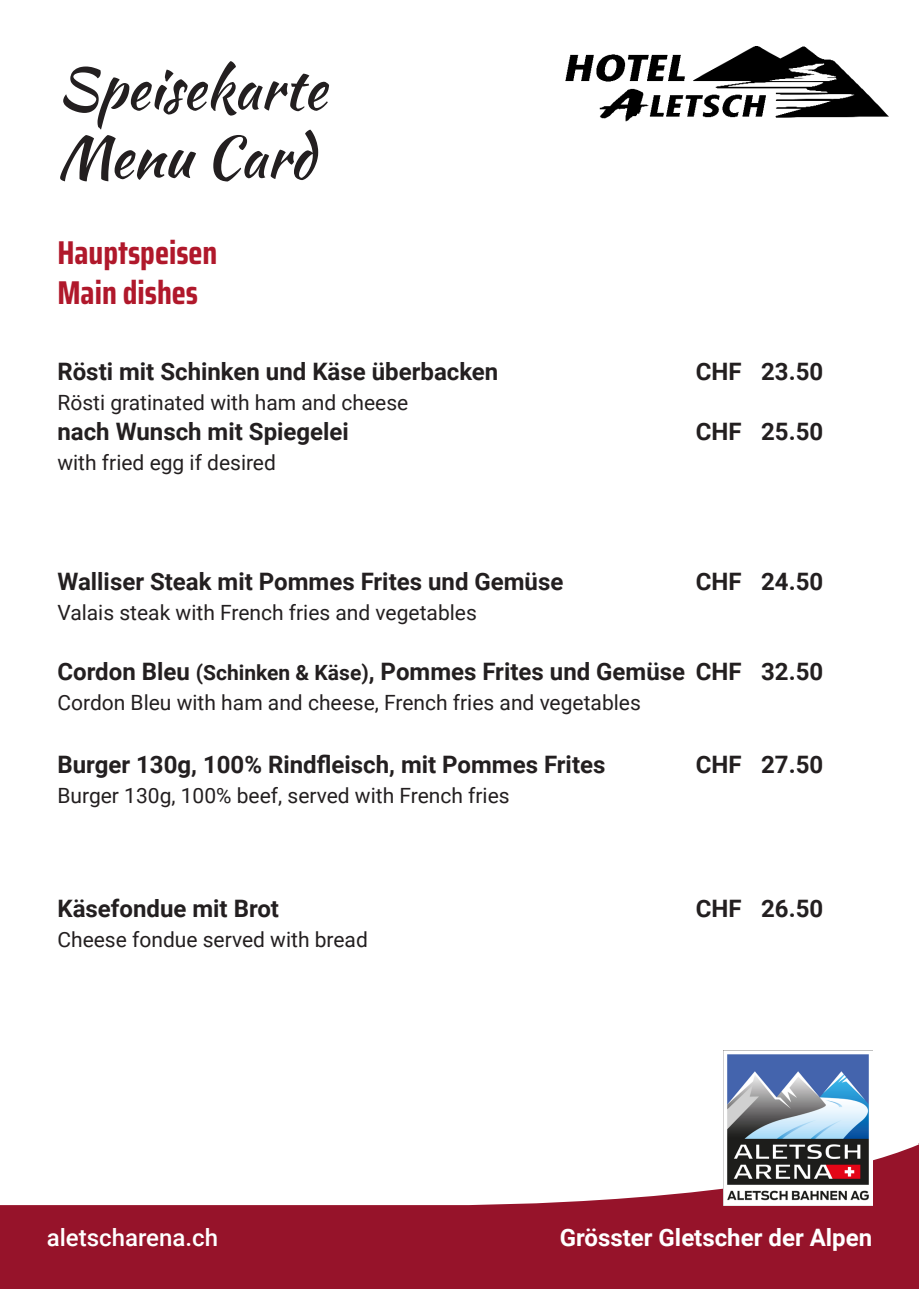
<style>
.page{position:relative;width:919px;height:1289px;background:#fff}
.page>*{position:absolute;margin:0;border:0;box-sizing:border-box;transform-origin:0 0}
.t1{font:57px/68.4px "Kaushan Script";color:#231f20}
.t2{font:700 33px/39.6px "Saira Condensed";color:#b0182b}
.t3{font:700 24px "Roboto";color:#231f20}
.t4{font:700 24px "Roboto";color:#fff}
.t5{font:500 24px "Roboto";color:#fff}
.t6{font:21px "Roboto";color:#231f20}
.s1{font-size:21px}
</style>
<div class="page">
<div style="left:0;top:1206px;width:918px;height:82px;background:#96132a"></div>
<svg style="left:0;top:1145px;width:918px;height:61px"></svg>
<img style="left:723px;top:1050px;width:149px;height:154px">
<img style="left:565px;top:47px;width:323px;height:75px">
<h1 class="t1" style="left:57px;top:54px;width:270px">Speisekarte<br>Menu Card</h1>
<h2 class="t2" style="left:57px;top:233px;width:161px">Hauptspeisen<br>Main dishes</h2>
<p class="t3" style="left:57px;top:354px;width:442px">Rösti mit Schinken und Käse überbacken</p>
<p class="t3" style="left:695px;top:354px;width:129px">CHF 23.50</p>
<p class="t6" style="left:57px;top:387px;width:352px">Rösti gratinated with ham and cheese</p>
<p class="t3" style="left:57px;top:414px;width:293px">nach Wunsch mit Spiegelei</p>
<p class="t3" style="left:695px;top:414px;width:129px">CHF 25.50</p>
<p class="t6" style="left:57px;top:447px;width:220px">with fried egg if desired</p>
<p class="t3" style="left:57px;top:564px;width:507px">Walliser Steak mit Pommes Frites und Gemüse</p>
<p class="t3" style="left:695px;top:564px;width:129px">CHF 24.50</p>
<p class="t6" style="left:57px;top:597px;width:421px">Valais steak with French fries and vegetables</p>
<p class="t3" style="left:57px;top:654px;width:767px">Cordon Bleu <span class="s1">(Schinken &amp; Käse)</span>, Pommes Frites und Gemüse CHF 32.50</p>
<p class="t6" style="left:57px;top:687px;width:585px">Cordon Bleu with ham and cheese, French fries and vegetables</p>
<p class="t3" style="left:57px;top:747px;width:549px">Burger 130g, 100% Rindfleisch, mit Pommes Frites</p>
<p class="t3" style="left:695px;top:747px;width:129px">CHF 27.50</p>
<p class="t6" style="left:57px;top:780px;width:453px">Burger 130g, 100% beef, served with French fries</p>
<p class="t3" style="left:57px;top:891px;width:223px">Käsefondue mit Brot</p>
<p class="t3" style="left:695px;top:891px;width:129px">CHF 26.50</p>
<p class="t6" style="left:57px;top:924px;width:312px">Cheese fondue served with bread</p>
<p class="t5" style="left:47px;top:1220px;width:173px">aletscharena.ch</p>
<p class="t4" style="left:559px;top:1220px;width:314px">Grösster Gletscher der Alpen</p>
</div>
